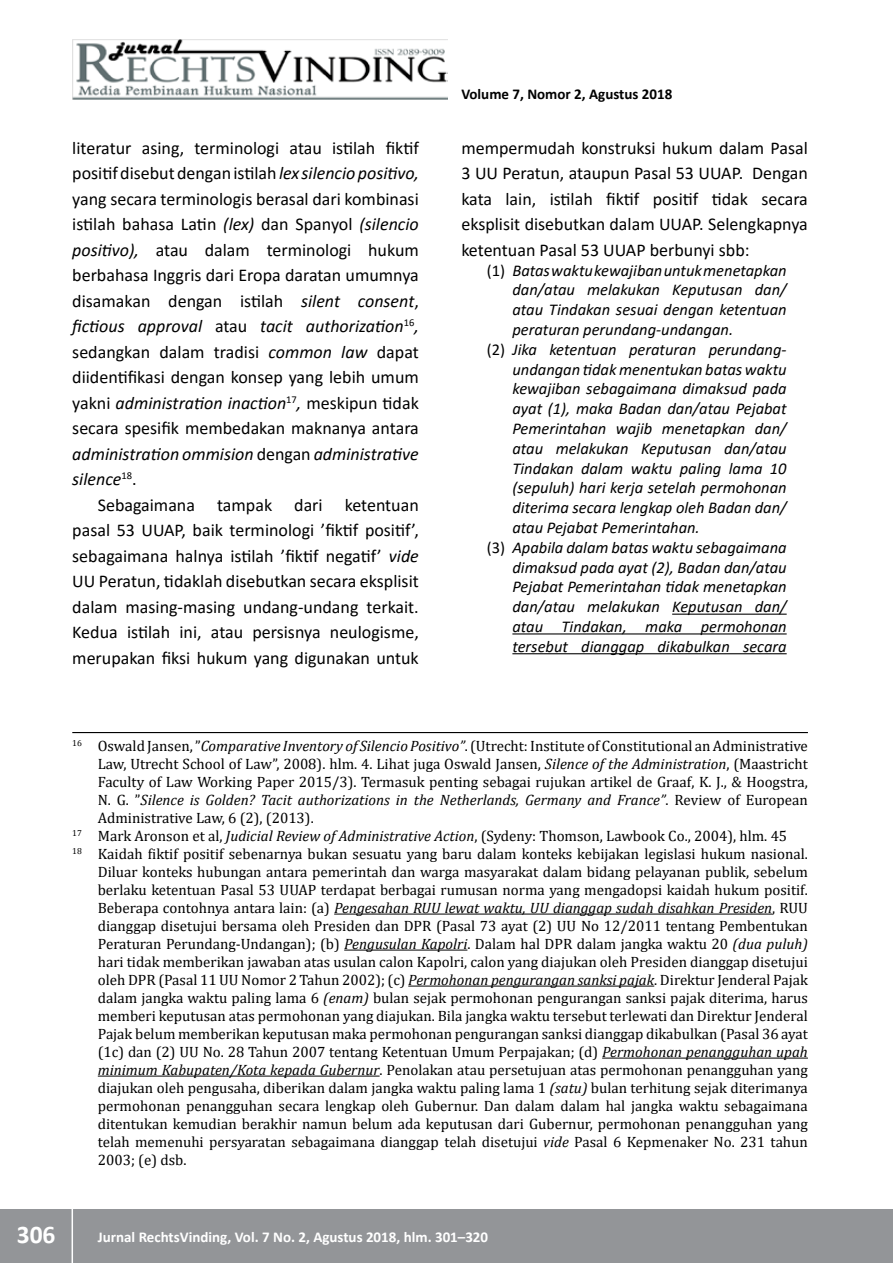
<style>
.page{position:relative;width:893px;height:1263px;background:#fff}
.page>*{position:absolute;margin:0;border:0;box-sizing:border-box;transform-origin:0 0}
.t1{font:700 25.5px "Calibri";color:#fff}
.t2{font:18px/25.5px "Calibri";color:#000;text-align:justify}
.t3{font:italic 16.5px "Calibri";color:#000}
.t4{font:15px "Cambria";color:#000}
.t5{font:italic 15px "Cambria";color:#000}
.t6{font:700 15px "Calibri";color:#fff}
.t7{font:700 15px "Calibri";color:#000}
.s1{font-style:italic}
.s2{font-style:normal}
</style>
<div class="page">
<div style="left:0;top:1209px;width:893px;height:54px;background:#939598"></div>
<hr style="left:72px;top:1206px;width:1px;height:57px;background:#fff">
<img style="left:72px;top:39px;width:375px;height:60px">
<hr style="left:672px;top:614px;width:115px;height:1px;background:#000">
<hr style="left:512px;top:633px;width:275px;height:1px;background:#000">
<hr style="left:512px;top:653px;width:275px;height:1px;background:#000">
<hr style="left:334px;top:914px;width:438px;height:1px;background:#000">
<hr style="left:344px;top:950px;width:123px;height:1px;background:#000">
<hr style="left:408px;top:986px;width:246px;height:1px;background:#000">
<hr style="left:602px;top:1058px;width:206px;height:1px;background:#000">
<hr style="left:98px;top:1076px;width:282px;height:1px;background:#000">
<hr style="left:72px;top:732px;width:736px;height:1px;background:#000">
<p class="t2" style="left:72px;top:135px;width:348px">literatur asing, terminologi atau istilah fiktif positif disebut dengan istilah <span class="s1">lex silencio positivo, </span>yang secara terminologis berasal dari kombinasi istilah bahasa Latin <span class="s1">(lex)</span> dan Spanyol <span class="s1">(silencio positivo),</span> atau dalam terminologi hukum berbahasa Inggris dari Eropa daratan umumnya disamakan dengan istilah <span class="s1">silent consent</span>, <span class="s1">fictious approval</span> atau <span class="s1">tacit authorization</span><sup>16</sup><span class="s1">, </span>sedangkan dalam tradisi <span class="s1">common law</span> dapat diidentifikasi dengan konsep yang lebih umum yakni <span class="s1">administration inaction</span><sup>17</sup><span class="s1">,</span> meskipun tidak secara spesifik membedakan maknanya antara <span class="s1">administration ommision</span> dengan <span class="s1">administrative silence</span><sup>18</sup>.</p>
<p class="t2" style="left:72px;top:492px;width:348px;text-indent:26px">Sebagaimana tampak dari ketentuan pasal 53 UUAP, baik terminologi ’fiktif positif’, sebagaimana halnya istilah ’fiktif negatif’ <span class="s1">vide </span>UU Peratun, tidaklah disebutkan secara eksplisit dalam masing-masing undang-undang terkait.<br>Kedua istilah ini, atau persisnya neulogisme, merupakan fiksi hukum yang digunakan untuk</p>
<p class="t7" style="left:461px;top:84px;width:212px">Volume 7, Nomor 2, Agustus 2018</p>
<p class="t2" style="left:461px;top:135px;width:348px">mempermudah konstruksi hukum dalam Pasal 3 UU Peratun, ataupun Pasal 53 UUAP. Dengan kata lain, istilah fiktif positif tidak secara eksplisit disebutkan dalam UUAP. Selengkapnya ketentuan Pasal 53 UUAP berbunyi sbb:</p>
<p class="t3" style="left:487px;top:259px;width:301px"><span class="s2">(1)</span> Batas waktu kewajiban untuk menetapkan</p>
<p class="t3" style="left:512px;top:278px;width:276px">dan/atau melakukan Keputusan dan/</p>
<p class="t3" style="left:512px;top:298px;width:276px">atau Tindakan sesuai dengan ketentuan</p>
<p class="t3" style="left:512px;top:318px;width:222px">peraturan perundang-undangan.</p>
<p class="t3" style="left:487px;top:338px;width:301px"><span class="s2">(2)</span> Jika ketentuan peraturan perundang-</p>
<p class="t3" style="left:512px;top:358px;width:276px">undangan tidak menentukan batas waktu</p>
<p class="t3" style="left:512px;top:377px;width:276px">kewajiban sebagaimana dimaksud pada</p>
<p class="t3" style="left:512px;top:397px;width:276px">ayat (1), maka Badan dan/atau Pejabat</p>
<p class="t3" style="left:512px;top:417px;width:276px">Pemerintahan wajib menetapkan dan/</p>
<p class="t3" style="left:512px;top:437px;width:276px">atau melakukan Keputusan dan/atau</p>
<p class="t3" style="left:512px;top:457px;width:276px">Tindakan dalam waktu paling lama 10</p>
<p class="t3" style="left:512px;top:476px;width:276px">(sepuluh) hari kerja setelah permohonan</p>
<p class="t3" style="left:512px;top:496px;width:276px">diterima secara lengkap oleh Badan dan/</p>
<p class="t3" style="left:512px;top:516px;width:189px">atau Pejabat Pemerintahan.</p>
<p class="t3" style="left:487px;top:536px;width:301px"><span class="s2">(3)</span> Apabila dalam batas waktu sebagaimana</p>
<p class="t3" style="left:512px;top:556px;width:276px">dimaksud pada ayat (2), Badan dan/atau</p>
<p class="t3" style="left:512px;top:575px;width:276px">Pejabat Pemerintahan tidak menetapkan</p>
<p class="t3" style="left:512px;top:595px;width:276px">dan/atau melakukan Keputusan dan/</p>
<p class="t3" style="left:512px;top:615px;width:276px">atau Tindakan, maka permohonan</p>
<p class="t3" style="left:512px;top:635px;width:276px">tersebut dianggap dikabulkan secara</p>
<p class="t4" style="left:72px;top:737px;width:737px"><sup>16</sup> Oswald Jansen, ”<span class="s1">Comparative Inventory of Silencio Positivo”</span>. (Utrecht: Institute of Constitutional an Administrative</p>
<p class="t4" style="left:98px;top:755px;width:712px">Law, Utrecht School of Law”, 2008). hlm. 4. Lihat juga Oswald Jansen, <span class="s1">Silence of the Administration</span>, (Maastricht</p>
<p class="t4" style="left:98px;top:773px;width:712px">Faculty of Law Working Paper 2015/3). Termasuk penting sebagai rujukan artikel de Graaf, K. J., &amp; Hoogstra,</p>
<p class="t5" style="left:98px;top:789px;width:712px"><span class="s2">N. G. ”</span>Silence is Golden? Tacit authorizations in the Netherlands, Germany and France”<span class="s2">. Review of European</span></p>
<p class="t4" style="left:98px;top:809px;width:217px">Administrative Law, 6 (2), (2013).</p>
<p class="t4" style="left:72px;top:827px;width:716px"><sup>17</sup> Mark Aronson et al, <span class="s1">Judicial Review of Administrative Action</span>, (Sydeny: Thomson, Lawbook Co., 2004), hlm. 45</p>
<p class="t4" style="left:72px;top:845px;width:737px"><sup>18</sup> Kaidah fiktif positif sebenarnya bukan sesuatu yang baru dalam konteks kebijakan legislasi hukum nasional.</p>
<p class="t4" style="left:98px;top:863px;width:712px">Diluar konteks hubungan antara pemerintah dan warga masyarakat dalam bidang pelayanan publik, sebelum</p>
<p class="t4" style="left:98px;top:881px;width:712px">berlaku ketentuan Pasal 53 UUAP terdapat berbagai rumusan norma yang mengadopsi kaidah hukum positif.</p>
<p class="t5" style="left:98px;top:897px;width:712px"><span class="s2">Beberapa contohnya antara lain: (a)</span> Pengesahan RUU lewat waktu, UU dianggap sudah disahkan Presiden<span class="s2">, RUU</span></p>
<p class="t4" style="left:98px;top:917px;width:712px">dianggap disetujui bersama oleh Presiden dan DPR (Pasal 73 ayat (2) UU No 12/2011 tentang Pembentukan</p>
<p class="t4" style="left:98px;top:935px;width:712px">Peraturan Perundang-Undangan); (b) <span class="s1">Pengusulan Kapolri</span>. Dalam hal DPR dalam jangka waktu 20 <span class="s1">(dua puluh)</span></p>
<p class="t4" style="left:98px;top:953px;width:712px">hari tidak memberikan jawaban atas usulan calon Kapolri, calon yang diajukan oleh Presiden dianggap disetujui</p>
<p class="t4" style="left:98px;top:971px;width:712px">oleh DPR (Pasal 11 UU Nomor 2 Tahun 2002); (c) <span class="s1">Permohonan pengurangan sanksi pajak</span>. Direktur Jenderal Pajak</p>
<p class="t4" style="left:98px;top:989px;width:712px">dalam jangka waktu paling lama 6 <span class="s1">(enam)</span> bulan sejak permohonan pengurangan sanksi pajak diterima, harus</p>
<p class="t4" style="left:98px;top:1007px;width:712px">memberi keputusan atas permohonan yang diajukan. Bila jangka waktu tersebut terlewati dan Direktur Jenderal</p>
<p class="t4" style="left:98px;top:1025px;width:712px">Pajak belum memberikan keputusan maka permohonan pengurangan sanksi dianggap dikabulkan (Pasal 36 ayat</p>
<p class="t4" style="left:98px;top:1043px;width:712px">(1c) dan (2) UU No. 28 Tahun 2007 tentang Ketentuan Umum Perpajakan; (d) <span class="s1">Permohonan penangguhan upah</span></p>
<p class="t4" style="left:98px;top:1061px;width:712px"><span class="s1">minimum Kabupaten/Kota kepada Gubernur</span>. Penolakan atau persetujuan atas permohonan penangguhan yang</p>
<p class="t4" style="left:98px;top:1079px;width:712px">diajukan oleh pengusaha, diberikan dalam jangka waktu paling lama 1 <span class="s1">(satu)</span> bulan terhitung sejak diterimanya</p>
<p class="t4" style="left:98px;top:1097px;width:712px">permohonan penangguhan secara lengkap oleh Gubernur. Dan dalam dalam hal jangka waktu sebagaimana</p>
<p class="t4" style="left:98px;top:1115px;width:712px">ditentukan kemudian berakhir namun belum ada keputusan dari Gubernur, permohonan penangguhan yang</p>
<p class="t4" style="left:98px;top:1133px;width:712px">telah memenuhi persyaratan sebagaimana dianggap telah disetujui <span class="s1">vide</span> Pasal 6 Kepmenaker No. 231 tahun</p>
<p class="t4" style="left:98px;top:1151px;width:90px">2003; (e) dsb.</p>
<h1 class="t1" style="left:17px;top:1216px;width:40px">306</h1>
<p class="t6" style="left:98px;top:1227px;width:392px">Jurnal RechtsVinding, Vol. 7 No. 2, Agustus 2018, hlm. 301–320</p>
</div>
